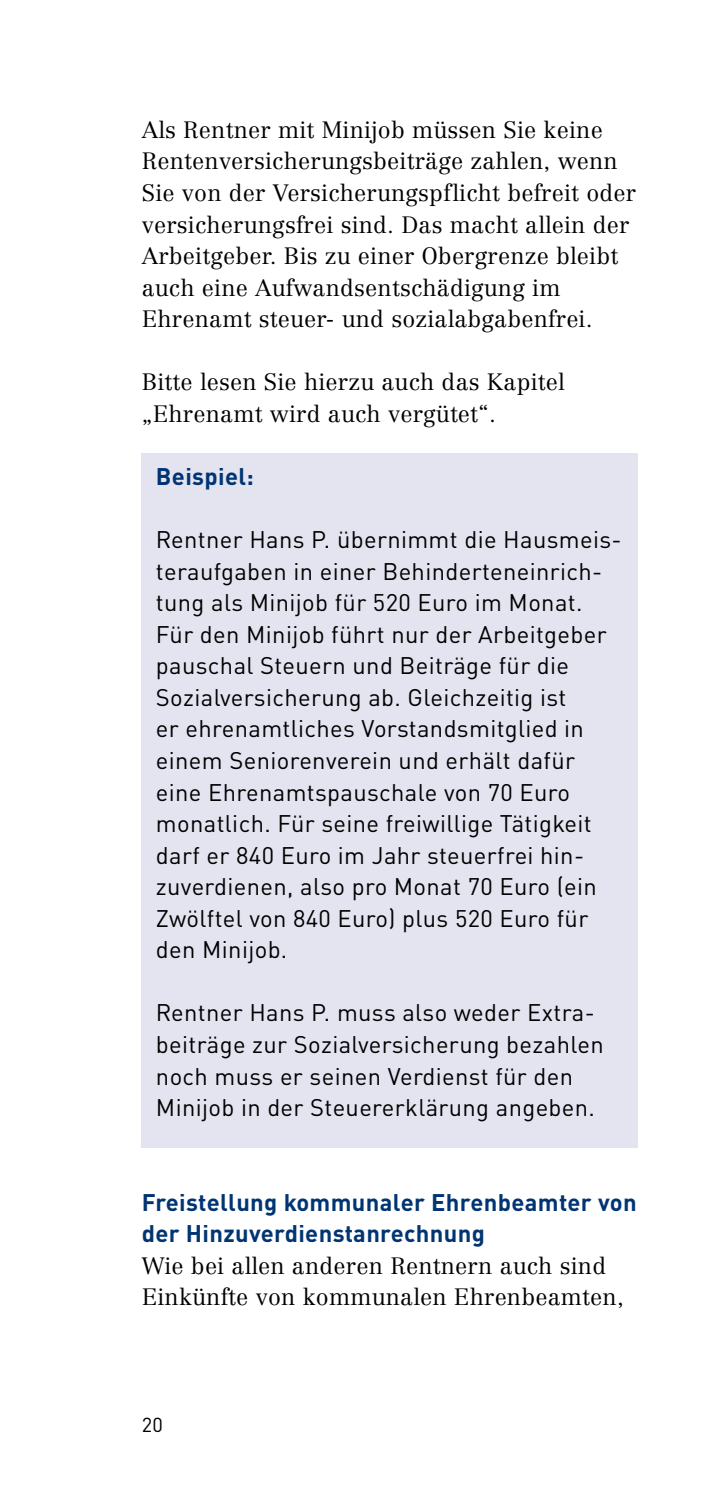
<style>
.page{position:relative;width:709px;height:1489px;background:#fff}
.page>*{position:absolute;margin:0;border:0;box-sizing:border-box;transform-origin:0 0}
.t1{font:23.75px/31.5px "DIN Pro";letter-spacing:.015em;color:#000}
.t2{font:700 23.75px/31.5px "DIN Pro";letter-spacing:.015em;color:#003472}
.t3{font:300 23.25px/31.5px "Centennial LT Pro";letter-spacing:.01em;color:#000}
.t4{font:20px "DIN Pro";color:#000}
</style>
<div class="page">
<div style="left:142px;top:453px;width:496px;height:63px;background:#e3e4f0"></div>
<div style="left:142px;top:516px;width:496px;height:442px;background:#e3e4f0"></div>
<div style="left:142px;top:958px;width:496px;height:31px;background:#e3e4f0"></div>
<div style="left:142px;top:989px;width:496px;height:126px;background:#e3e4f0"></div>
<div style="left:142px;top:1115px;width:496px;height:32px;background:#e3e4f0"></div>
<p class="t3" style="left:142px;top:114px;width:496px">Als Rentner mit Minijob müssen Sie keine Rentenversicherungsbeiträge zahlen, wenn Sie von der Versicherungspflicht befreit oder versicherungsfrei sind. Das macht allein der Arbeitgeber. Bis zu einer Obergrenze bleibt auch eine Aufwandsentschädigung im Ehrenamt steuer- und sozialabgabenfrei.</p>
<p class="t3" style="left:142px;top:366px;width:424px">Bitte lesen Sie hierzu auch das Kapitel „Ehrenamt wird auch vergütet“.</p>
<p class="t2" style="left:156px;top:458px;width:99px">Beispiel:</p>
<p class="t1" style="left:156px;top:521px;width:467px">Rentner Hans P. übernimmt die Hausmeis&shy;teraufgaben in einer Behinderteneinrich&shy;tung als Minijob für 520 Euro im Monat.<br>Für den Minijob führt nur der Arbeitgeber pauschal Steuern und Beiträge für die Sozialversicherung ab. Gleichzeitig ist<br>er ehrenamtliches Vorstandsmitglied in einem Seniorenverein und erhält dafür eine Ehrenamtspauschale von 70 Euro monatlich. Für seine freiwillige Tätigkeit darf er 840 Euro im Jahr steuerfrei hin&shy;zuverdienen, also pro Monat 70 Euro (ein Zwölftel von 840 Euro) plus 520 Euro für den Minijob.</p>
<p class="t1" style="left:156px;top:994px;width:449px">Rentner Hans P. muss also weder Extra&shy;beiträge zur Sozialversicherung bezahlen noch muss er seinen Verdienst für den Minijob in der Steuererklärung angeben.</p>
<h3 class="t2" style="left:142px;top:1183px;width:496px">Freistellung kommunaler Ehrenbeamter von der Hinzuverdienstanrechnung</h3>
<p class="t3" style="left:142px;top:1249px;width:483px">Wie bei allen anderen Rentnern auch sind<br>Einkünfte von kommunalen Ehrenbeamten,</p>
<p class="t4" style="left:142px;top:1408px;width:23px">20</p>
</div>
